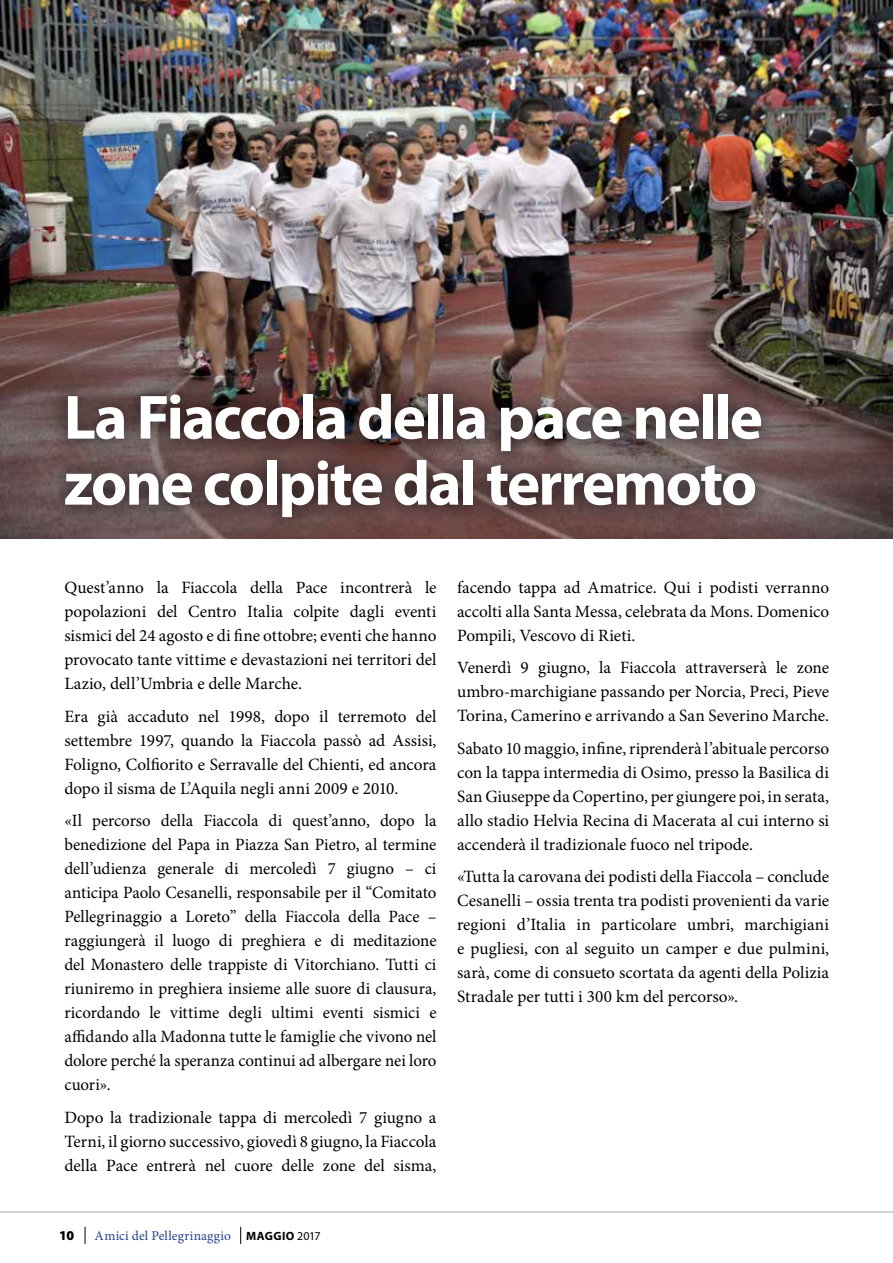
<style>
.page{position:relative;width:893px;height:1263px;background:#fff}
.page>*{position:absolute;margin:0;border:0;box-sizing:border-box;transform-origin:0 0}
.t1{font:700 63px/66px "Myriad Pro";letter-spacing:-.03em;color:#fff}
.t2{font:17.25px/24px "Minion Pro";color:#000;text-align:justify}
.t3{font:13.5px "Minion Pro";letter-spacing:.015em;color:#25408f}
.t4{font:900 13.5px "Myriad Pro";color:#000}
.s1{font-family:"Myriad Pro";font-weight:700;font-size:12px;color:#000}
.s2{font-family:"Myriad Pro";font-size:12px;color:#000}
</style>
<div class="page">
<hr style="left:0;top:1211px;width:893px;height:2px;background:#c0c2c4">
<svg style="left:85px;top:1227px;width:1px;height:17px"></svg>
<svg style="left:240px;top:1227px;width:1px;height:17px"></svg>
<img style="left:0;top:0;width:893px;height:539px">
<div style="left:47px;top:375px;width:732px;height:160px;background:#000;opacity:.75"></div>
<h1 class="t1" style="left:64px;top:382px;width:701px">La Fiaccola della pace nelle zone colpite dal terremoto</h1>
<p class="t2" style="left:64px;top:576px;width:374px">Quest’anno la Fiaccola della Pace incontrerà le popolazioni del Centro Italia colpite dagli eventi sismici del 24 agosto e di fine ottobre; eventi che hanno provocato tante vittime e devastazioni nei territori del Lazio, dell’Umbria e delle Marche.</p>
<p class="t2" style="left:64px;top:704px;width:374px">Era già accaduto nel 1998, dopo il terremoto del settembre 1997, quando la Fiaccola passò ad Assisi, Foligno, Colfiorito e Serravalle del Chienti, ed ancora dopo il sisma de L’Aquila negli anni 2009 e 2010.</p>
<p class="t2" style="left:64px;top:809px;width:374px">«Il percorso della Fiaccola di quest’anno, dopo la benedizione del Papa in Piazza San Pietro, al termine dell’udienza generale di mercoledì 7 giugno – ci anticipa Paolo Cesanelli, responsabile per il “Comitato Pellegrinaggio a Loreto” della Fiaccola della Pace – raggiungerà il luogo di preghiera e di meditazione del Monastero delle trappiste di Vitorchiano. Tutti ci riuniremo in preghiera insieme alle suore di clausura, ricordando le vittime degli ultimi eventi sismici e affidando alla Madonna tutte le famiglie che vivono nel dolore perché la speranza continui ad albergare nei loro cuori».</p>
<p class="t2" style="left:64px;top:1105px;width:374px">Dopo la tradizionale tappa di mercoledì 7 giugno a Terni, il giorno successivo, giovedì 8 giugno, la Fiaccola della Pace entrerà nel cuore delle zone del sisma,</p>
<p class="t2" style="left:457px;top:575px;width:374px">facendo tappa ad Amatrice. Qui i podisti verranno accolti alla Santa Messa, celebrata da Mons. Domenico Pompili, Vescovo di Rieti.</p>
<p class="t2" style="left:457px;top:656px;width:374px">Venerdì 9 giugno, la Fiaccola attraverserà le zone umbro-marchigiane passando per Norcia, Preci, Pieve Torina, Camerino e arrivando a San Severino Marche.</p>
<p class="t2" style="left:457px;top:736px;width:374px">Sabato 10 maggio, infine, riprenderà l’abituale percorso con la tappa intermedia di Osimo, presso la Basilica di San Giuseppe da Copertino, per giungere poi, in serata, allo stadio Helvia Recina di Macerata al cui interno si accenderà il tradizionale fuoco nel tripode.</p>
<p class="t2" style="left:457px;top:865px;width:374px">«Tutta la carovana dei podisti della Fiaccola – conclude Cesanelli – ossia trenta tra podisti provenienti da varie regioni d’Italia in particolare umbri, marchigiani e pugliesi, con al seguito un camper e due pulmini, sarà, come di consueto scortata da agenti della Polizia Stradale per tutti i 300 km del percorso».</p>
<p class="t4" style="left:59px;top:1228px;width:17px">10</p>
<p class="t3" style="left:95px;top:1227px;width:227px">Amici del Pellegrinaggio <span class="s1">Maggio</span> <span class="s2">2017</span></p>
</div>
